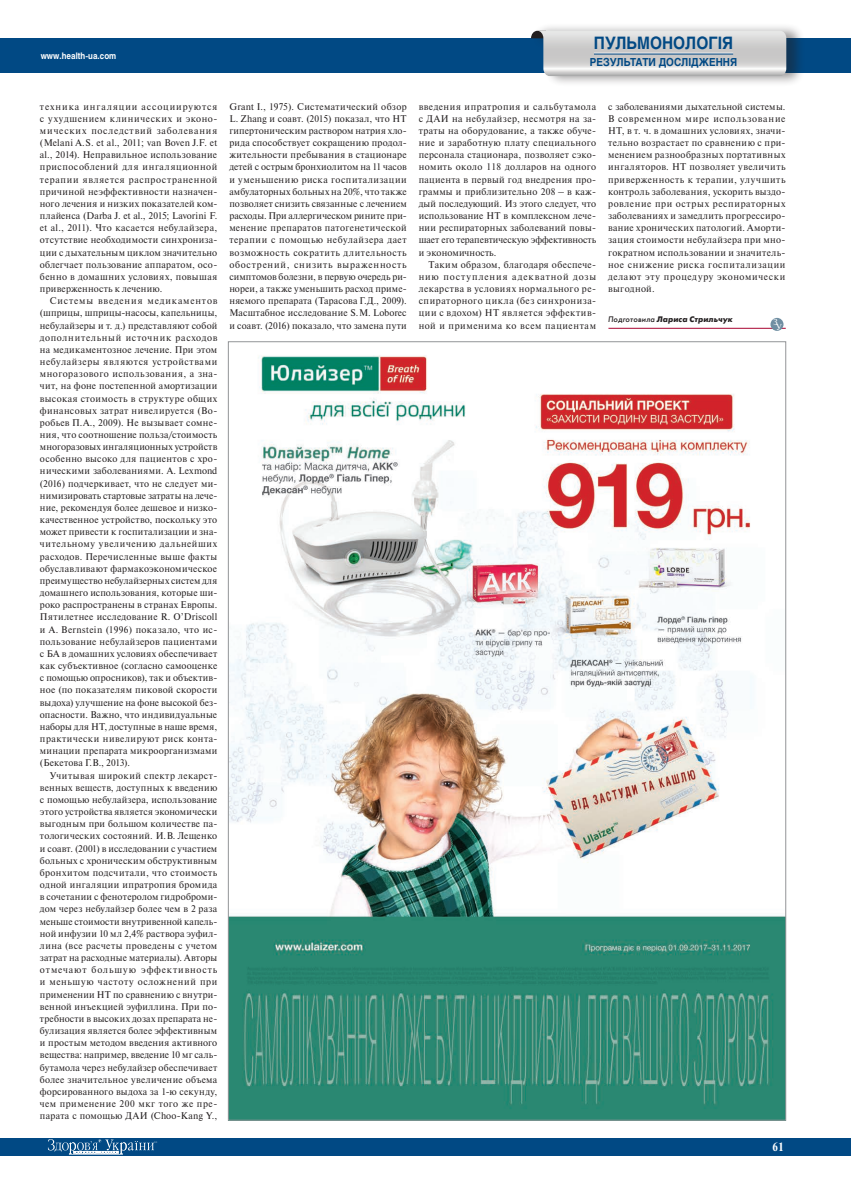
<style>
.page{position:relative;width:851px;height:1191px;background:#fff}
.page>*{position:absolute;margin:0;border:0;box-sizing:border-box;transform-origin:0 0}
.t1{font:700 17px "Helios";color:#014984;scale:.9 1}
.t2{font:700 12px "Newton C";color:#fff;scale:.9 1}
.t3{font:700 11px "Helios";color:#014984;scale:.9 1}
.t4{font:9.7px/12.2px "Newton C";letter-spacing:.03em;color:#231f20;text-align:justify}
.t5{font:700 9px "Helios";letter-spacing:.005em;color:#fff;scale:.88 1}
.t6{font:8.6px "Newton C";color:#fff;scale:.95 1}
.t7{font:italic 700 8px "Futuris C";letter-spacing:.02em;color:#231f20}
.s1{font-weight:400}
</style>
<div class="page">
<div style="left:0;top:1138px;width:14px;height:17px;background:#014984"></div>
<div style="left:14px;top:1138px;width:836px;height:17px;background:#014984"></div>
<svg style="left:48px;top:1139px;width:109px;height:15px"></svg>
<div style="left:0;top:38px;width:14px;height:34px;background:#014984"></div>
<div style="left:14px;top:38px;width:836px;height:34px;background:#014984"></div>
<div style="left:532px;top:22px;width:273px;height:65px;background:#231f20;opacity:.46"></div>
<svg style="left:531px;top:31px;width:255px;height:45px;background:#cacdcf"></svg>
<hr style="left:594px;top:53px;width:139px;height:1px;background:#fff">
<hr style="left:594px;top:54px;width:139px;height:1px;background:#014984">
<hr style="left:608px;top:328px;width:177px;height:1px;background:#a80330">
<div style="left:770px;top:318px;width:13px;height:13px;background:#6f8ea2;border-radius:50%"></div>
<img style="left:230px;top:355px;width:553px;height:763px">
<p class="t5" style="left:41px;top:50px;width:87px">www.health-ua.com</p>
<h1 class="t1" style="left:594px;top:33px;width:156px">ПУЛЬМОНОЛОГІЯ</h1>
<p class="t3" style="left:590px;top:56px;width:165px">РЕЗУЛЬТАТИ ДОСЛІДЖЕННЯ</p>
<p class="t4" style="left:40px;top:100px;width:179px">техника ингаляции ассоциируются с ухудшением клинических и эконо&shy;мических последствий заболевания (Melani A.S. et al., 2011; van Boven J.F. et al., 2014). Неправильное использование приспособлений для ингаляционной терапии является распространенной причиной неэффективности назначен&shy;ного лечения и низких показателей ком&shy;плайенса (Darba J. et al., 2015; Lavorini F. et al., 2011). Что касается небулайзера, отсутствие необходимости синхрониза&shy;ции с дыхательным циклом значительно облегчает пользование аппаратом, осо&shy;бенно в домашних условиях, повышая приверженность к лечению.</p>
<p class="t4" style="left:40px;top:295px;width:179px;text-indent:10px">Системы введения медикаментов (шприцы, шприцы-насосы, капельницы, небулайзеры и т. д.) представляют собой дополнительный источник расходов на медикаментозное лечение. При этом небулайзеры являются устройствами многоразового использования, а зна&shy;чит, на фоне постепенной амортизации высокая стоимость в структуре общих финансовых затрат нивелируется (Во&shy;робьев П.А., 2009). Не вызывает сомне&shy;ния, что соотношение польза/стоимость многоразовых ингаляционных устройств особенно высоко для пациентов с хро&shy;ническими заболеваниями. A. Lexmond (2016) подчеркивает, что не следует ми&shy;нимизировать стартовые затраты на лече&shy;ние, рекомендуя более дешевое и низко&shy;качественное устройство, поскольку это может привести к госпитализации и зна&shy;чительному увеличению дальнейших расходов. Перечисленные выше факты обуславливают фармакоэкономическое преимущество небулайзерных систем для домашнего использования, которые ши&shy;роко распространены в странах Европы.<br>Пятилетнее исследование R. O’Driscoll и A. Bernstein (1996) показало, что ис&shy;пользование небулайзеров пациентами с БА в домашних условиях обеспечивает как субъективное (согласно самооценке с помощью опросников), так и объектив&shy;ное (по показателям пиковой скорости выдоха) улучшение на фоне высокой без&shy;опасности. Важно, что индивидуальные наборы для НТ, доступные в наше время, практически нивелируют риск конта&shy;минации препарата микроорганизмами (Бекетова Г.В., 2013).</p>
<p class="t4" style="left:40px;top:769px;width:179px;text-indent:10px">Учитывая широкий спектр лекарст&shy;венных веществ, доступных к введению с помощью небулайзера, использование этого устройства является экономически выгодным при большом количестве па&shy;тологических состояний. И.В. Лещенко и соавт. (2001) в исследовании с участием больных с хроническим обструктивным бронхитом подсчитали, что стоимость одной ингаляции ипратропия бромида в сочетании с фенотеролом гидроброми&shy;дом через небулайзер более чем в 2 раза меньше стоимости внутривенной капель&shy;ной инфузии 10 мл 2,4% раствора эуфил&shy;лина (все расчеты проведены с учетом затрат на расходные материалы). Авторы отмечают большую эффективность и меньшую частоту осложнений при применении НТ по сравнению с внутри&shy;венной инъекцией эуфиллина. При по&shy;требности в высоких дозах препарата не&shy;булизация является более эффективным и простым методом введения активного вещества: например, введение 10 мг саль&shy;бутамола через небулайзер обеспечивает более значительное увеличение объема форсированного выдоха за 1-ю секунду, чем применение 200 мкг того же пре&shy;парата с помощью ДАИ (Choo-Kang Y.,</p>
<p class="t4" style="left:229px;top:100px;width:179px">Grant I., 1975). Систематический обзор L. Zhang и соавт. (2015) показал, что НТ гипертоническим раствором натрия хло&shy;рида способствует сокращению продол&shy;жительности пребывания в стационаре детей с острым бронхиолитом на 11 часов и уменьшению риска госпитализации амбулаторных больных на 20%, что также позволяет снизить связанные с лечением расходы. При аллергическом рините при&shy;менение препаратов патогенетической терапии с помощью небулайзера дает возможность сократить длительность обострений, снизить выраженность симптомов болезни, в первую очередь ри&shy;нореи, а также уменьшить расход приме&shy;няемого препарата (Тарасова Г.Д., 2009).<br>Масштабное исследование S.M. Loborec и соавт. (2016) показало, что замена пути</p>
<p class="t4" style="left:418px;top:100px;width:179px">введения ипратропия и сальбутамола с ДАИ на небулайзер, несмотря на за&shy;траты на оборудование, а также обуче&shy;ние и заработную плату специального персонала стационара, позволяет сэко&shy;номить около 118 долларов на одного пациента в первый год внедрения про&shy;граммы и приблизительно 208 – в каж&shy;дый последующий. Из этого следует, что использование НТ в комплексном лече&shy;нии респираторных заболеваний повы&shy;шает его терапевтическую эффективность и экономичность.</p>
<p class="t4" style="left:418px;top:258px;width:179px;text-indent:10px">Таким образом, благодаря обеспече&shy;нию поступления адекватной дозы лекарства в условиях нормального ре&shy;спираторного цикла (без синхрониза&shy;ции с вдохом) НТ является эффектив&shy;ной и применима ко всем пациентам</p>
<p class="t4" style="left:608px;top:100px;width:179px">с заболеваниями дыхательной системы.<br>В современном мире использование НТ, в т. ч. в домашних условиях, значи&shy;тельно возрастает по сравнению с при&shy;менением разнообразных портативных ингаляторов. НТ позволяет увеличить приверженность к терапии, улучшить контроль заболевания, ускорить выздо&shy;ровление при острых респираторных заболеваниях и замедлить прогрессиро&shy;вание хронических патологий. Аморти&shy;зация стоимости небулайзера при мно&shy;гократном использовании и значитель&shy;ное снижение риска госпитализации делают эту процедуру экономически выгодной.</p>
<p class="t7" style="left:608px;top:315px;width:126px"><span class="s1">Подготовила</span> Лариса Стрильчук</p>
<p class="t6" style="left:773px;top:317px;width:6px">З</p>
<p class="t6" style="left:775px;top:322px;width:7px">У</p>
<p class="t2" style="left:772px;top:1140px;width:14px">61</p>
</div>
